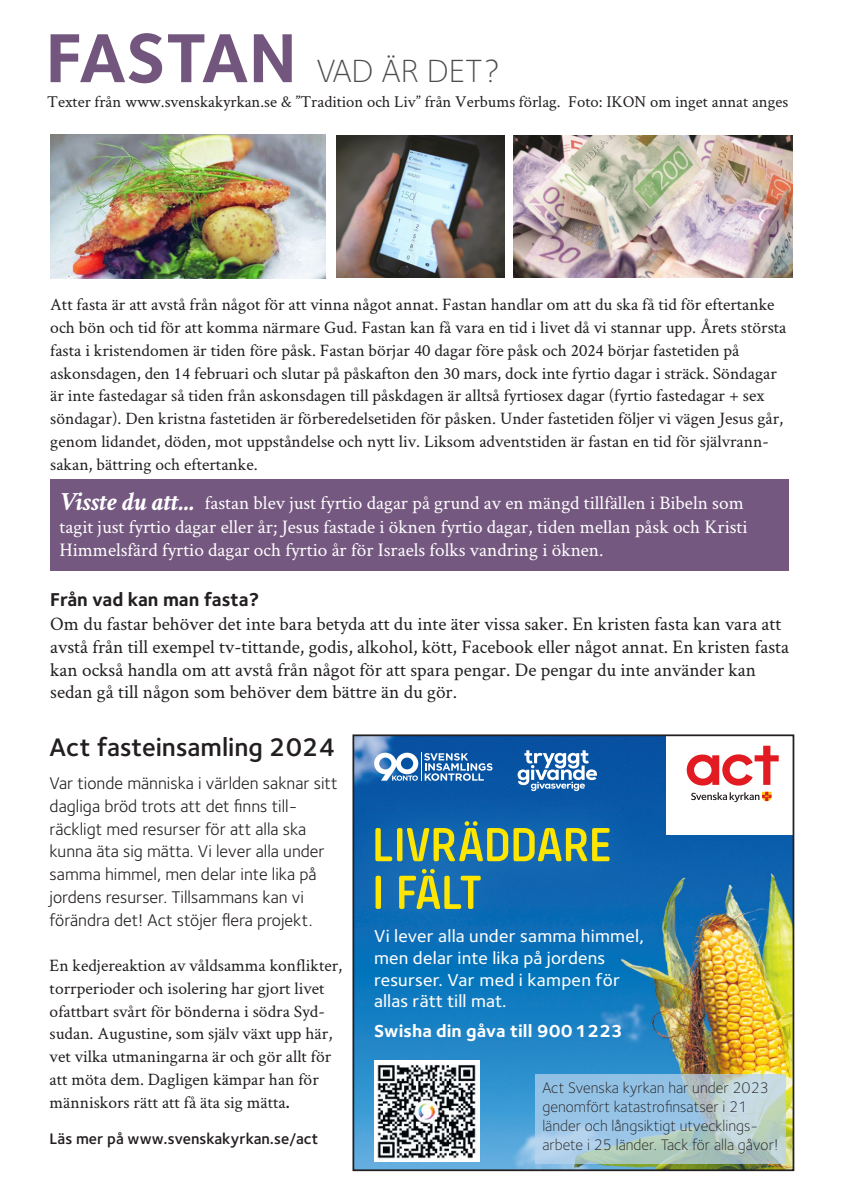
<style>
.page{position:relative;width:844px;height:1191px;background:#fff}
.page>*{position:absolute;margin:0;border:0;box-sizing:border-box;transform-origin:0 0}
.t1{font:600 49.7px/47.8px "Pilcrow Soft";letter-spacing:-.03em;color:#ffe601;scale:1.04 1}
.t2{font:300 33.25px "Foundry Sterling OT3";color:#231f20}
.Mellanrubriker_-_kopia{font:600 26.25px "Foundry Sterling OT3";color:#231f20}
.Mellanrubriker_-_kopia-2{font:italic 700 26.25px "Crimson Svk";color:#fff}
.Mellanrubriker_-_kopia-3{font:19.25px/22.8px "Crimson Svk";color:#231f20}
.Mellanrubriker_-_kopia-4{font:19.25px/22.8px "Crimson Svk";color:#fff}
.Mellanrubriker_-_kopia-5{font:700 19.25px "Foundry Sterling OT3";color:#231f20}
.t3{font:500 17.85px/21.9px "Foundry Sterling OT3";letter-spacing:.01em;color:#fff;scale:1.04 1}
.t4{font:700 17.85px "Foundry Sterling OT3";color:#fff;scale:1.04 1}
.Mellanrubriker_-_kopia-6{font:17.5px/22.8px "Crimson Svk";color:#231f20}
.Mellanrubriker_-_kopia-7{font:17.5px/22.8px "Foundry Sterling OT3";color:#231f20}
.Mellanrubriker_-_kopia-8{font:16.62px "Crimson Svk";color:#231f20}
.Mellanrubriker_-_kopia-9{font:300 15.75px/19.2px "Foundry Sterling OT3";color:#231f20}
.Mellanrubriker_-_kopia-10{font:600 15.75px "Foundry Sterling OT3";color:#231f20}
.s1{font-weight:700;font-size:71.75px;color:#512c5e}
.s2{font-family:"Foundry Sterling OT3";font-weight:600}
</style>
<div class="page">
<img style="left:50px;top:135px;width:276px;height:144px">
<img style="left:514px;top:136px;width:278px;height:141px">
<div style="left:50px;top:479px;width:738px;height:91px;background:#755880"></div>
<img style="left:336px;top:136px;width:168px;height:141px">
<img style="left:355px;top:737px;width:436px;height:431px">
<div style="left:666px;top:735px;width:127px;height:100px;background:#fff"></div>
<svg style="left:686px;top:745px;width:92px;height:40px"></svg>
<svg style="left:691px;top:791px;width:80px;height:11px"></svg>
<div style="left:353px;top:787px;width:292px;height:159px;background:#4194d0;opacity:.75"></div>
<img style="left:374px;top:1060px;width:105px;height:101px">
<svg style="left:374px;top:752px;width:118px;height:28px"></svg>
<svg style="left:517px;top:750px;width:80px;height:41px"></svg>
<div style="left:352px;top:734px;width:442px;height:437px;border:2px solid #231f20"></div>
<svg style="left:535px;top:1074px;width:250px;height:89px;background:#a7c8d7"></svg>
<h2 class="t2" style="left:45px;top:47px;width:456px"><span class="s1">FASTAN</span> VAD ÄR DET?</h2>
<p class="Mellanrubriker_-_kopia-8" style="left:47px;top:91px;width:742px">Texter från www.svenskakyrkan.se &amp; ”Tradition och Liv” från Verbums förlag. Foto: IKON om inget annat anges</p>
<p class="Mellanrubriker_-_kopia-6" style="left:50px;top:293px;width:737px">Att fasta är att avstå från något för att vinna något annat. Fastan handlar om att du ska få tid för eftertanke och bön och tid för att komma närmare Gud. Fastan kan få vara en tid i livet då vi stannar upp. Årets största fasta i kristendomen är tiden före påsk. Fastan börjar 40 dagar före påsk och 2024 börjar fastetiden på askonsdagen, den 14 februari och slutar på påskafton den 30 mars, dock inte fyrtio dagar i sträck. Söndagar är inte fastedagar så tiden från askonsdagen till påskdagen är alltså fyrtiosex dagar (fyrtio fastedagar + sex söndagar). Den kristna fastetiden är förberedelsetiden för påsken. Under fastetiden följer vi vägen Jesus går, genom lidandet, döden, mot uppståndelse och nytt liv. Liksom adventstiden är fastan en tid för självrann&shy;sakan, bättring och eftertanke.</p>
<p class="Mellanrubriker_-_kopia-2" style="left:62px;top:486px;width:134px">Visste du att...</p>
<p class="Mellanrubriker_-_kopia-4" style="left:60px;top:515px;width:689px">tagit just fyrtio dagar eller år; Jesus fastade i öknen fyrtio dagar, tiden mellan påsk och Kristi<br>Himmelsfärd fyrtio dagar och fyrtio år för Israels folks vandring i öknen.</p>
<p class="Mellanrubriker_-_kopia-4" style="left:205px;top:491px;width:540px">fastan blev just fyrtio dagar på grund av en mängd tillfällen i Bibeln som</p>
<p class="Mellanrubriker_-_kopia-5" style="left:50px;top:583px;width:210px">Från vad kan man fasta?</p>
<p class="Mellanrubriker_-_kopia-3" style="left:50px;top:612px;width:740px">Om du fastar behöver det inte bara betyda att du inte äter vissa saker. En kristen fasta kan vara att avstå från till exempel tv-tittande, godis, alkohol, kött, Facebook eller något annat. En kristen fasta kan också handla om att avstå från något för att spara pengar. De pengar du inte använder kan sedan gå till någon som behöver dem bättre än du gör.</p>
<p class="Mellanrubriker_-_kopia" style="left:50px;top:726px;width:287px">Act fasteinsamling 2024</p>
<p class="Mellanrubriker_-_kopia-7" style="left:50px;top:770px;width:289px">Var tionde människa i världen saknar sitt dagliga bröd trots att det finns till-</p>
<p class="Mellanrubriker_-_kopia-7" style="left:50px;top:816px;width:276px">räckligt med resurser för att alla ska kunna äta sig mätta. Vi lever alla under samma himmel, men delar inte lika på jordens resurser. Tillsammans kan vi</p>
<p class="Mellanrubriker_-_kopia-7" style="left:50px;top:907px;width:264px">förändra det! Act stöjer flera projekt.</p>
<p class="Mellanrubriker_-_kopia-6" style="left:50px;top:953px;width:294px">En kedjereaktion av våldsamma konflikter, torrperioder och isolering har gjort livet ofattbart svårt för bönderna i södra Syd&shy;sudan. Augustine, som själv växt upp här, vet vilka utmaningarna är och gör allt för att möta dem. Dagligen kämpar han för människors rätt att få äta sig mätta<span class="s2">.</span></p>
<p class="Mellanrubriker_-_kopia-10" style="left:50px;top:1126px;width:270px">Läs mer på www.svenskakyrkan.se/act</p>
<p class="t1" style="left:371px;top:822px;width:233px">LIVRÄDDARE<br>I FÄLT</p>
<p class="t3" style="left:374px;top:923px;width:261px">Vi lever alla under samma himmel, men delar inte lika på jordens resurser. Var med i kampen för allas rätt till mat.</p>
<p class="t4" style="left:374px;top:1017px;width:241px">Swisha din gåva till 900 1223</p>
<p class="Mellanrubriker_-_kopia-9" style="left:542px;top:1076px;width:228px">Act Svenska kyrkan har under 2023 genomfört katastrofinsatser i 21</p>
<p class="Mellanrubriker_-_kopia-9" style="left:542px;top:1115px;width:237px">länder och långsiktigt utvecklings&shy;arbete i 25 länder. Tack för alla gåvor!</p>
</div>
